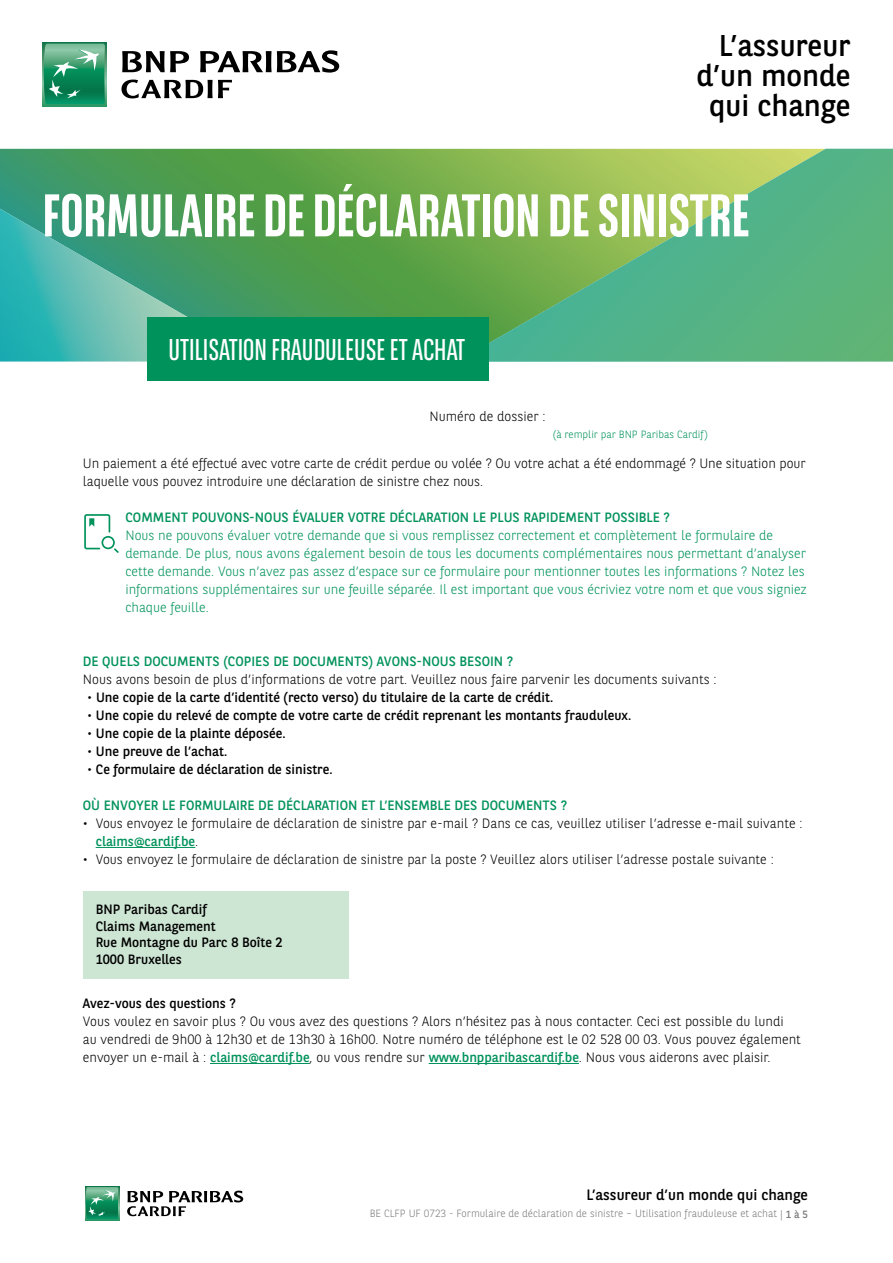
<style>
.page{position:relative;width:893px;height:1263px;background:#fff}
.page>*{position:absolute;margin:0;border:0;box-sizing:border-box;transform-origin:0 0}
.t1{font:700 60px "BNPP Sans Condensed";color:#fff}
.t2{font:30px "BNPP Sans Condensed";color:#fff}
.t3{font:30px/30px "BNPP Sans";color:#000;text-align:right}
.t4{font:15px "BNPP Sans";color:#000}
.t5{font:300 13.5px/18px "BNPP Sans";color:#000}
.t6{font:300 13.5px/18px "BNPP Sans";letter-spacing:-.005em;color:#00925b}
.t7{font:13.5px/16.5px "BNPP Sans";color:#000}
.t8{font:13.5px "BNPP Sans";color:#00925b}
.t9{font:300 10.5px "BNPP Sans";color:#7b7c7e}
.t10{font:300 10.5px "BNPP Sans";color:#00925b}
.s1{font-weight:300}
.s2{font-weight:400;color:#00925b}
.s3{font-weight:400}
</style>
<div class="page">
<svg style="left:85px;top:1186px;width:34px;height:34px"></svg>
<svg style="left:86px;top:1187px;width:32px;height:32px"></svg>
<svg style="left:127px;top:1190px;width:116px;height:26px"></svg>
<svg style="left:0;top:149px;width:457px;height:168px;background:#55a04c"></svg>
<svg style="left:0;top:201px;width:264px;height:160px;background:#47a889"></svg>
<svg style="left:457px;top:149px;width:436px;height:212px;background:#6db670"></svg>
<div style="left:147px;top:317px;width:342px;height:64px;background:#00925b"></div>
<div style="left:43px;top:43px;width:63px;height:63px;background:#289a69"></div>
<svg style="left:44px;top:44px;width:61px;height:60px;background:#3da077"></svg>
<svg style="left:122px;top:51px;width:67px;height:21px"></svg>
<svg style="left:200px;top:50px;width:139px;height:23px"></svg>
<svg style="left:121px;top:80px;width:111px;height:18px"></svg>
<hr style="left:96px;top:847px;width:99px;height:1px;background:#00925b">
<hr style="left:210px;top:1063px;width:100px;height:1px;background:#00925b">
<hr style="left:429px;top:1063px;width:150px;height:1px;background:#00925b">
<div style="left:83px;top:891px;width:266px;height:88px;background:#cde5d3"></div>
<svg style="left:84px;top:514px;width:35px;height:39px"></svg>
<h2 class="t3" style="left:696px;top:29px;width:156px">L’assureur d’un monde qui change</h2>
<h1 class="t1" style="left:43px;top:181px;width:709px">FORMULAIRE DE DÉCLARATION DE SINISTRE</h1>
<h2 class="t2" style="left:169px;top:331px;width:298px">UTILISATION FRAUDULEUSE ET ACHAT</h2>
<p class="t5" style="left:429px;top:406px;width:118px">Numéro de dossier :</p>
<p class="t10" style="left:553px;top:427px;width:157px">(à remplir par BNP Paribas Cardif)</p>
<p class="t5" style="left:83px;top:454px;width:724px">Un paiement a été effectué avec votre carte de crédit perdue ou volée ? Ou votre achat a été endommagé ? Une situation pour laquelle vous pouvez introduire une déclaration de sinistre chez nous.</p>
<p class="t8" style="left:125px;top:508px;width:546px">COMMENT POUVONS-NOUS ÉVALUER VOTRE DÉCLARATION LE PLUS RAPIDEMENT POSSIBLE ?</p>
<p class="t6" style="left:125px;top:526px;width:683px">Nous ne pouvons évaluer votre demande que si vous remplissez correctement et complètement le formulaire de demande. De plus, nous avons également besoin de tous les documents complémentaires nous permettant d’analyser cette demande. Vous n’avez pas assez d’espace sur ce formulaire pour mentionner toutes les informations ? Notez les informations supplémentaires sur une feuille séparée. Il est important que vous écriviez votre nom et que vous signiez chaque feuille.</p>
<p class="t8" style="left:83px;top:652px;width:432px">DE QUELS DOCUMENTS (COPIES DE DOCUMENTS) AVONS-NOUS BESOIN ?</p>
<p class="t5" style="left:83px;top:670px;width:635px">Nous avons besoin de plus d’informations de votre part. Veuillez nous faire parvenir les documents suivants :</p>
<p class="t7" style="left:87px;top:688px;width:467px"><span class="s1">•</span> Une copie de la carte d’identité (recto verso) du titulaire de la carte de crédit.</p>
<p class="t7" style="left:87px;top:706px;width:546px"><span class="s1">•</span> Une copie du relevé de compte de votre carte de crédit reprenant les montants frauduleux.</p>
<p class="t7" style="left:87px;top:724px;width:200px"><span class="s1">•</span> Une copie de la plainte déposée.</p>
<p class="t7" style="left:87px;top:742px;width:142px"><span class="s1">•</span> Une preuve de l’achat.</p>
<p class="t7" style="left:87px;top:760px;width:247px"><span class="s1">•</span> Ce formulaire de déclaration de sinistre.</p>
<p class="t8" style="left:83px;top:796px;width:486px">OÙ ENVOYER LE FORMULAIRE DE DÉCLARATION ET L’ENSEMBLE DES DOCUMENTS ?</p>
<p class="t5" style="left:96px;top:814px;width:708px;text-indent:-13px">• Vous envoyez le formulaire de déclaration de sinistre par e-mail ? Dans ce cas, veuillez utiliser l’adresse e-mail suivante : <span class="s2">claims@cardif.be</span>.</p>
<p class="t5" style="left:83px;top:850px;width:692px">• Vous envoyez le formulaire de déclaration de sinistre par la poste ? Veuillez alors utiliser l’adresse postale suivante :</p>
<p class="t7" style="left:96px;top:901px;width:189px">BNP Paribas Cardif<br>Claims Management<br>Rue Montagne du Parc 8 Boîte 2<br>1000 Bruxelles</p>
<p class="t7" style="left:83px;top:994px;width:154px">Avez-vous des questions ?</p>
<p class="t5" style="left:83px;top:1012px;width:720px">Vous voulez en savoir plus ? Ou vous avez des questions ? Alors n’hésitez pas à nous contacter. Ceci est possible du lundi au vendredi de 9h00 à 12h30 et de 13h30 à 16h00. Notre numéro de téléphone est le 02 528 00 03. Vous pouvez également envoyer un e-mail à : <span class="s2">claims@cardif.be</span>, ou vous rendre sur <span class="s2">www.bnpparibascardif.be</span>. Nous vous aiderons avec plaisir.</p>
<p class="t4" style="left:586px;top:1185px;width:223px">L’assureur d’un monde qui change</p>
<p class="t9" style="left:370px;top:1206px;width:440px">BE CLFP UF 0723 - Formulaire de déclaration de sinistre – Utilisation frauduleuse et achat | <span class="s3">1 à 5</span></p>
</div>
